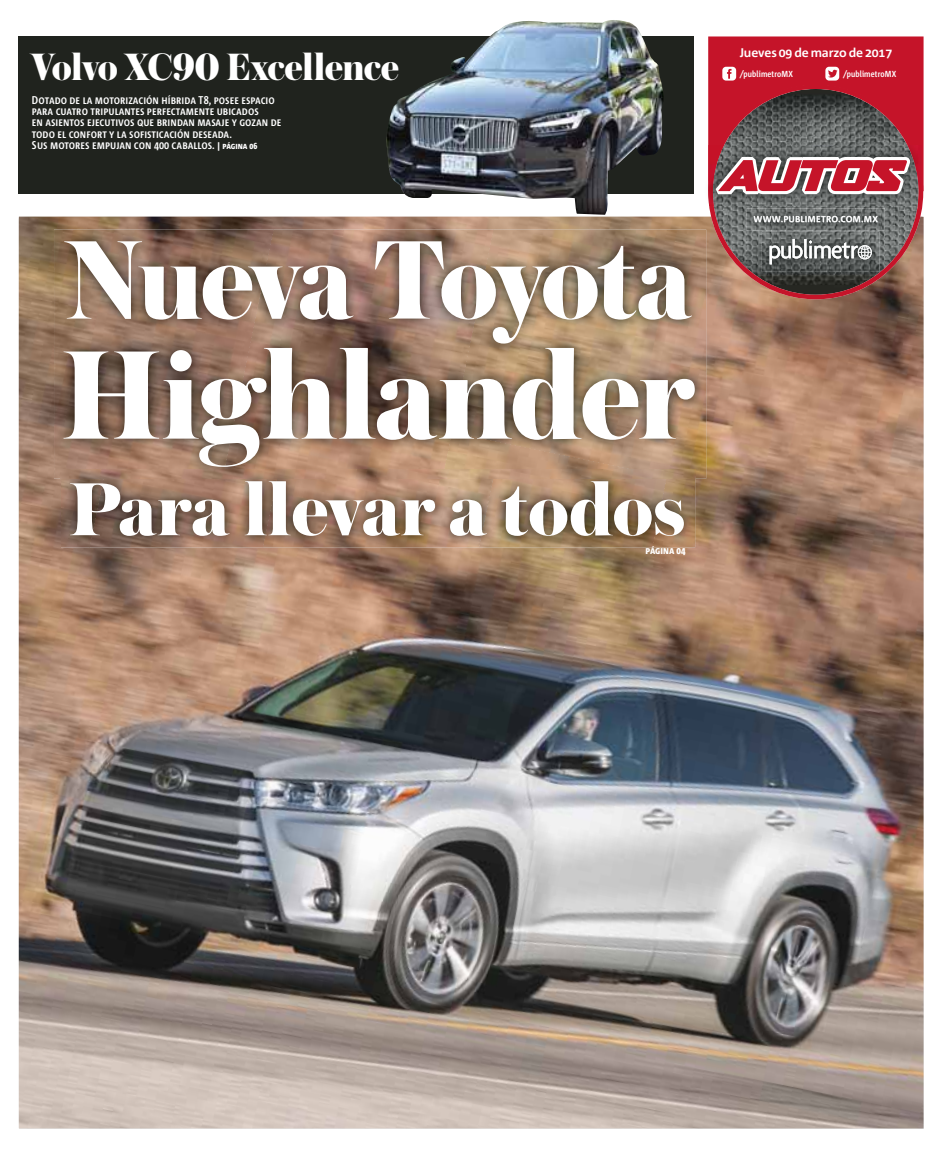
<style>
.page{position:relative;width:949px;height:1165px;background:#fff}
.page>*{position:absolute;margin:0;border:0;box-sizing:border-box;transform-origin:0 0}
.t1{font:800 132.5px "Austin";letter-spacing:-.015em;color:#fff}
.t2{font:800 117.5px "Austin";letter-spacing:-.03em;color:#fff}
.t3{font:800 78.75px "Austin";letter-spacing:-.005em;color:#fff}
.t4{font:800 40px "Austin";letter-spacing:-.02em;color:#fff}
.t5{font:700 12.5px "Corpid OT";letter-spacing:-.01em;color:#fff}
.t6{font:700 11.25px/11.2px "Corpid Cd OT";color:#fff}
.t7{font:800 10px "Corpid Cd OT";color:#fff}
.t8{font:700 8.75px "Corpid Cd OT";letter-spacing:.015em;color:#fff}
.t9{font:700 8.75px "Corpid OT";letter-spacing:.02em;color:#fff}
.s1{font-weight:800;font-size:8.75px}
.s2{font-style:italic}
</style>
<div class="page">
<img style="left:19px;top:216px;width:904px;height:912px">
<div style="left:19px;top:36px;width:674px;height:158px;background:#20231e"></div>
<img style="left:386px;top:20px;width:278px;height:195px">
<svg style="left:708px;top:200px;width:214px;height:99px;background:#84625a"></svg>
<img style="left:761px;top:231px;width:118px;height:41px">
<svg style="left:769px;top:239px;width:102px;height:25px"></svg>
<img style="left:746px;top:208px;width:138px;height:22px">
<img style="left:860px;top:216px;width:17px;height:6px">
<img style="left:753px;top:216px;width:107px;height:6px">
<img style="left:712px;top:200px;width:206px;height:6px">
<svg style="left:708px;top:36px;width:215px;height:164px;background:#a33f4a"></svg>
<img style="left:493px;top:229px;width:213px;height:249px">
<img style="left:274px;top:229px;width:219px;height:240px">
<img style="left:54px;top:229px;width:220px;height:249px">
<img style="left:444px;top:432px;width:190px;height:37px">
<img style="left:493px;top:478px;width:158px;height:69px">
<img style="left:651px;top:478px;width:44px;height:69px">
<img style="left:277px;top:478px;width:216px;height:69px">
<img style="left:104px;top:478px;width:173px;height:69px">
<img style="left:61px;top:478px;width:43px;height:69px">
<img style="left:61px;top:469px;width:634px;height:9px">
<h3 class="t4" style="left:31px;top:52px;width:370px">Volvo XC90 Excellence</h3>
<p class="t6" style="left:32px;top:95px;width:251px">DOTADO DE LA MOTORIZACIÓN HÍBRIDA T8, POSEE ESPACIO PARA CUATRO TRIPULANTES PERFECTAMENTE UBICADOS<br>EN ASIENTOS EJECUTIVOS QUE BRINDAN MASAJE Y GOZAN DE TODO EL CONFORT Y LA SOFISTICACIÓN DESEADA.<br>SUS MOTORES EMPUJAN CON 400 CABALLOS. <span class="s1">| PÁGINA 06</span></p>
<h2 class="t2" style="left:62px;top:235px;width:630px">Nueva Toyota</h2>
<h1 class="t1" style="left:61px;top:344px;width:632px">Highlander</h1>
<h3 class="t3" style="left:69px;top:479px;width:618px">Para llevar a todos</h3>
<p class="t7" style="left:645px;top:544px;width:41px">PÁGINA 04</p>
<p class="t5" style="left:739px;top:45px;width:154px">Jueves 09 de marzo de 2017</p>
<p class="t8" style="left:740px;top:70px;width:54px"><span class="s2">/</span>publimetroMX</p>
<p class="t8" style="left:843px;top:70px;width:54px"><span class="s2">/</span>publimetroMX</p>
<p class="t9" style="left:753px;top:214px;width:126px">WWW.PUBLIMETRO.COM.MX</p>
</div>
